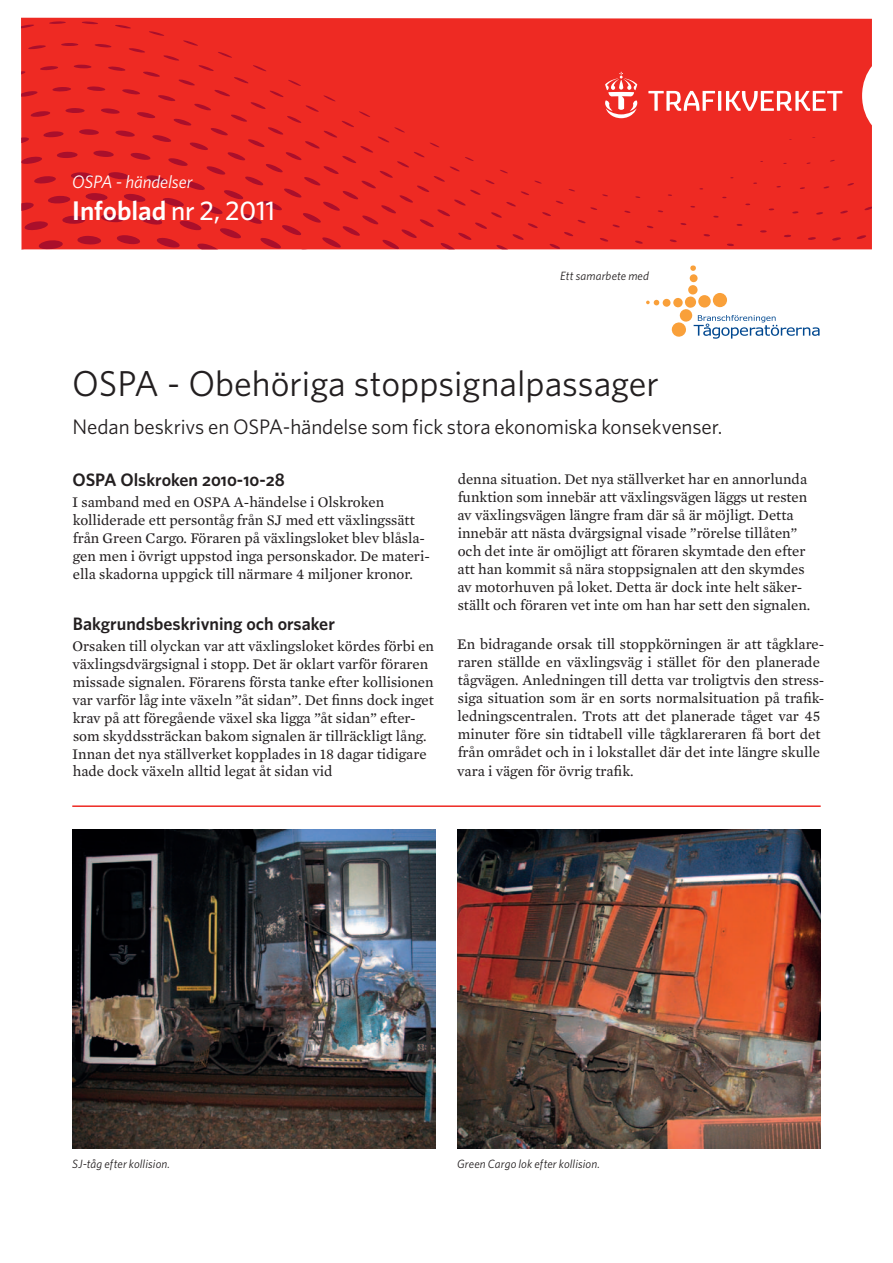
<style>
.page{position:relative;width:893px;height:1263px;background:#fff}
.page>*{position:absolute;margin:0;border:0;box-sizing:border-box;transform-origin:0 0}
.t1{font:36px "Whitney";color:#231f20}
.t2{font:600 27px "Whitney";letter-spacing:-.005em;color:#fff}
.t3{font:21px "Whitney";letter-spacing:-.005em;color:#231f20}
.t4{font:600 18px "Whitney";color:#231f20}
.t5{font:italic 18px "Whitney";letter-spacing:-.005em;color:#fff}
.t6{font:15px/18px "Mercury Text G2";color:#231f20}
.t7{font:italic 12px "Whitney";letter-spacing:.01em;color:#231f20}
.s1{font-weight:500}
</style>
<div class="page">
<hr style="left:72px;top:805px;width:749px;height:2px;background:#ee2a23">
<div style="left:21px;top:21px;width:851px;height:228px;background:#ee2a23"></div>
<svg style="left:648px;top:91px;width:194px;height:20px"></svg>
<svg style="left:605px;top:72px;width:33px;height:46px"></svg>
<div style="left:685px;top:296px;width:11px;height:12px;background:#f9a03a;border-radius:50%"></div>
<div style="left:662px;top:299px;width:9px;height:8px;background:#f9a03a;border-radius:50%"></div>
<div style="left:698px;top:295px;width:13px;height:13px;background:#f9a03a;border-radius:50%"></div>
<div style="left:713px;top:293px;width:14px;height:14px;background:#f9a03a;border-radius:50%"></div>
<svg style="left:679px;top:309px;width:14px;height:13px"></svg>
<div style="left:688px;top:285px;width:10px;height:10px;background:#f9a03a;border-radius:50%"></div>
<svg style="left:671px;top:322px;width:15px;height:15px"></svg>
<svg style="left:646px;top:300px;width:13px;height:5px"></svg>
<svg style="left:694px;top:315px;width:126px;height:24px"></svg>
<div style="left:673px;top:298px;width:10px;height:9px;background:#f9a03a;border-radius:50%"></div>
<div style="left:689px;top:274px;width:9px;height:8px;background:#f9a03a;border-radius:50%"></div>
<svg style="left:690px;top:265px;width:6px;height:6px"></svg>
<img style="left:457px;top:829px;width:364px;height:319px">
<img style="left:72px;top:829px;width:364px;height:319px">
<p class="t5" style="left:72px;top:170px;width:122px">OSPA - händelser</p>
<h2 class="t2" style="left:72px;top:192px;width:204px">Infoblad <span class="s1">nr 2, 2011</span></h2>
<p class="t7" style="left:560px;top:268px;width:90px">Ett samarbete med</p>
<h1 class="t1" style="left:72px;top:360px;width:588px">OSPA - Obehöriga stoppsignalpassager</h1>
<h2 class="t3" style="left:72px;top:413px;width:652px">Nedan beskrivs en OSPA-händelse som fick stora ekonomiska konsekvenser.</h2>
<h3 class="t4" style="left:72px;top:468px;width:214px">OSPA Olskroken 2010-10-28</h3>
<p class="t6" style="left:72px;top:492px;width:358px">I samband med en OSPA A-händelse i Olskroken kolliderade ett persontåg från SJ med ett växlingssätt från Green Cargo. Föraren på växlingsloket blev blåsla&shy;gen men i övrigt uppstod inga personskador. De materi&shy;ella skadorna uppgick till närmare 4 miljoner kronor.</p>
<h3 class="t4" style="left:73px;top:612px;width:264px">Bakgrundsbeskrivning och orsaker</h3>
<p class="t6" style="left:72px;top:636px;width:363px">Orsaken till olyckan var att växlingsloket kördes förbi en växlingsdvärgsignal i stopp. Det är oklart varför föraren missade signalen. Förarens första tanke efter kollisionen var varför låg inte växeln ”åt sidan”. Det finns dock inget krav på att föregående växel ska ligga ”åt sidan” efter&shy;som skyddssträckan bakom signalen är tillräckligt lång.<br>Innan det nya ställverket kopplades in 18 dagar tidigare hade dock växeln alltid legat åt sidan vid</p>
<p class="t6" style="left:458px;top:469px;width:354px">denna situation. Det nya ställverket har en annorlunda funktion som innebär att växlingsvägen läggs ut resten av växlingsvägen längre fram där så är möjligt. Detta innebär att nästa dvärgsignal visade ”rörelse tillåten” och det inte är omöjligt att föraren skymtade den efter att han kommit så nära stoppsignalen att den skymdes av motorhuven på loket. Detta är dock inte helt säker&shy;ställt och föraren vet inte om han har sett den signalen.</p>
<p class="t6" style="left:457px;top:635px;width:368px">En bidragande orsak till stoppkörningen är att tågklare&shy;raren ställde en växlingsväg i stället för den planerade tågvägen. Anledningen till detta var troligtvis den stress&shy;siga situation som är en sorts normalsituation på trafik&shy;ledningscentralen. Trots att det planerade tåget var 45 minuter före sin tidtabell ville tågklareraren få bort det från området och in i lokstallet där det inte längre skulle vara i vägen för övrig trafik.</p>
<p class="t7" style="left:72px;top:1156px;width:99px">SJ-tåg efter kollision.</p>
<p class="t7" style="left:457px;top:1156px;width:145px">Green Cargo lok efter kollision.</p>
</div>
